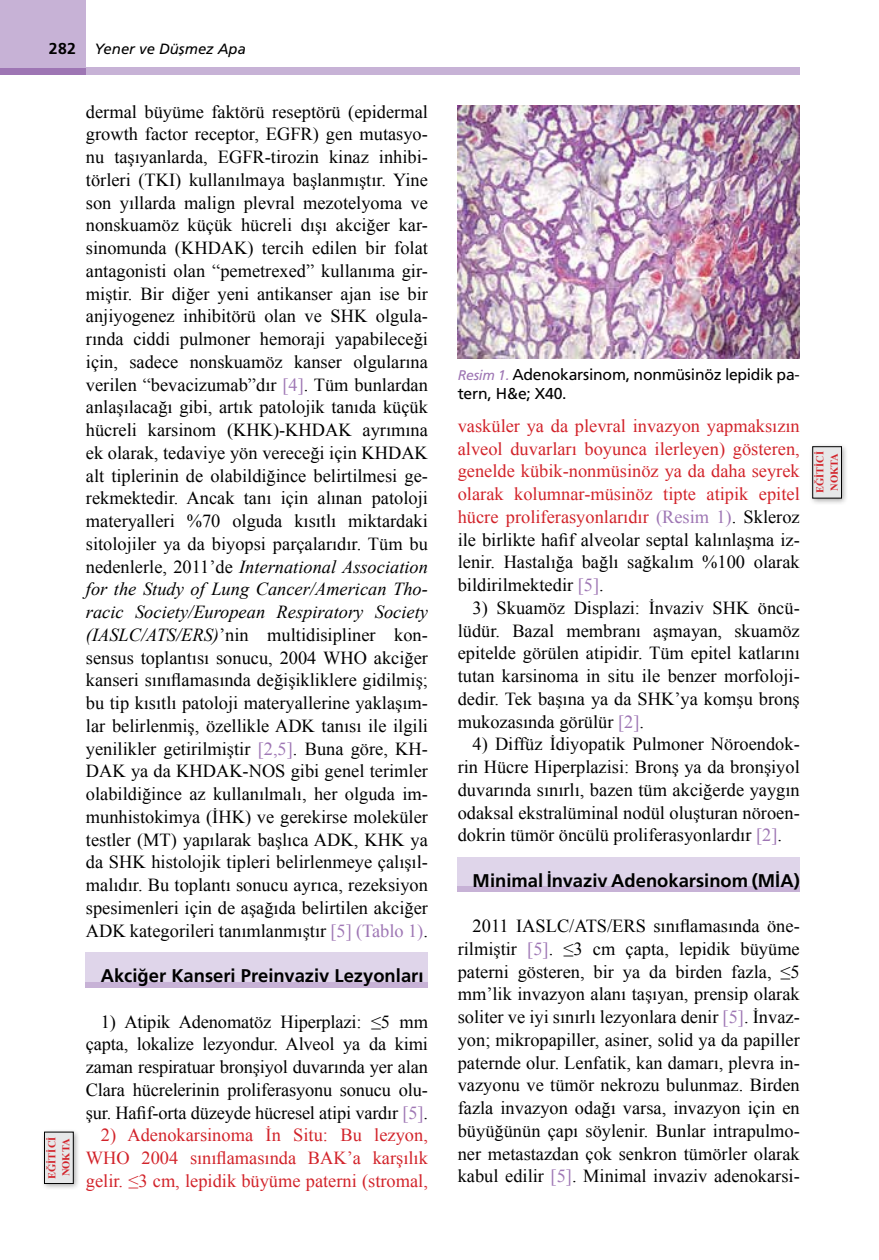
<style>
.page{position:relative;width:879px;height:1260px;background:#fff}
.page>*{position:absolute;margin:0;border:0;box-sizing:border-box;transform-origin:0 0}
.t1{font:18.38px/22.8px "Times New Roman";color:#000;text-align:justify}
.t2{font:18.38px/22.8px "Times New Roman";color:#d2232a;text-align:justify}
.t3{font:18.38px "Frutiger Bold Tr";color:#000}
.t4{font:15.75px/19.2px "Frutiger Normal Tr";letter-spacing:-.015em;color:#000}
.t5{font:14.88px "Frutiger Italic Tr";color:#000}
.t6{font:700 10.5px/14px "Times New Roman";color:#d2232a}
.s1{font-family:"Frutiger Bold Tr";font-size:15.75px}
.s2{color:#9e76b4}
.s3{font-style:italic}
.s4{font-family:"Frutiger Italic Tr";font-size:14px;color:#9e76b4}
.s5{color:#000}
</style>
<div class="page">
<div style="left:86px;top:952px;width:341px;height:35px;background:#dfd5ea"></div>
<div style="left:86px;top:982px;width:341px;height:5px;background:#c7b2d6"></div>
<div style="left:457px;top:857px;width:342px;height:34px;background:#dfd5ea"></div>
<div style="left:457px;top:887px;width:342px;height:5px;background:#c7b2d6"></div>
<div style="left:0;top:68px;width:86px;height:7px;background:#9e76b4"></div>
<div style="left:86px;top:68px;width:713px;height:7px;background:#c7b2d6"></div>
<div style="left:0;top:0;width:86px;height:68px;background:#c7b2d6"></div>
<div style="left:40px;top:1128px;width:41px;height:62px;background:#000;opacity:.33"></div>
<div style="left:44px;top:1132px;width:29px;height:52px;background:#e6e7e8"></div>
<div style="left:44px;top:1132px;width:29px;height:52px;border:1px solid #000"></div>
<div style="left:808px;top:443px;width:40px;height:62px;background:#000;opacity:.33"></div>
<div style="left:812px;top:447px;width:29px;height:51px;background:#e6e7e8"></div>
<div style="left:812px;top:446px;width:29px;height:52px;border:1px solid #000"></div>
<img style="left:457px;top:105px;width:342px;height:254px">
<p class="t5" style="left:49px;top:40px;width:198px"><span class="s1">282</span> Yener ve Düşmez Apa</p>
<p class="t6" style="left:45px;top:1179px;width:44px;rotate:-90deg">EĞİTİCİ<br>NOKTA</p>
<p class="t1" style="left:86px;top:100px;width:343px">dermal büyüme faktörü reseptörü (epidermal growth factor receptor, EGFR) gen mutasyo&shy;nu taşıyanlarda, EGFR-tirozin kinaz inhibi&shy;törleri (TKI) kullanılmaya başlanmıştır. Yine son yıllarda malign plevral mezotelyoma ve nonskuamöz küçük hücreli dışı akciğer kar&shy;sinomunda (KHDAK) tercih edilen bir folat antagonisti olan “pemetrexed” kullanıma gir&shy;miştir. Bir diğer yeni antikanser ajan ise bir anjiyogenez inhibitörü olan ve SHK olgula&shy;rında ciddi pulmoner hemoraji yapabileceği için, sadece nonskuamöz kanser olgularına verilen “bevacizumab”dır <span class="s2">[4]</span>. Tüm bunlardan anlaşılacağı gibi, artık patolojik tanıda küçük hücreli karsinom (KHK)-KHDAK ayrımına ek olarak, tedaviye yön vereceği için KHDAK alt tiplerinin de olabildiğince belirtilmesi ge&shy;rekmektedir. Ancak tanı için alınan patoloji materyalleri %70 olguda kısıtlı miktardaki sitolojiler ya da biyopsi parçalarıdır. Tüm bu nedenlerle, 2011’de <span class="s3">International Association for the Study of Lung Cancer/American Tho&shy;racic Society/European Respiratory Society (IASLC/ATS/ERS)</span>’nin multidisipliner kon&shy;sensus toplantısı sonucu, 2004 WHO akciğer kanseri sınıflamasında değişikliklere gidilmiş; bu tip kısıtlı patoloji materyallerine yaklaşım&shy;lar belirlenmiş, özellikle ADK tanısı ile ilgili yenilikler getirilmiştir <span class="s2">[2,5]</span>. Buna göre, KH-DAK ya da KHDAK-NOS gibi genel terimler olabildiğince az kullanılmalı, her olguda im&shy;munhistokimya (İHK) ve gerekirse moleküler testler (MT) yapılarak başlıca ADK, KHK ya da SHK histolojik tipleri belirlenmeye çalışıl&shy;malıdır. Bu toplantı sonucu ayrıca, rezeksiyon spesimenleri için de aşağıda belirtilen akciğer ADK kategorileri tanımlanmıştır <span class="s2">[5] (Tablo 1)</span>.</p>
<p class="t3" style="left:101px;top:965px;width:324px">Akciğer Kanseri Preinvaziv Lezyonları</p>
<p class="t1" style="left:86px;top:1010px;width:343px;text-indent:15px">1) Atipik Adenomatöz Hiperplazi: ≤5 mm çapta, lokalize lezyondur. Alveol ya da kimi zaman respiratuar bronşiyol duvarında yer alan Clara hücrelerinin proliferasyonu sonucu olu&shy;şur. Hafif-orta düzeyde hücresel atipi vardır <span class="s2">[5]</span>.</p>
<p class="t2" style="left:86px;top:1123px;width:343px;text-indent:15px">2) Adenokarsinoma İn Situ: Bu lezyon, WHO 2004 sınıflamasında BAK’a karşılık gelir. ≤3 cm, lepidik büyüme paterni (stromal,</p>
<p class="t4" style="left:457px;top:365px;width:343px"><span class="s4">Resim 1.</span> Adenokarsinom, nonmüsinöz lepidik pa&shy;tern, H&amp;e; X40.</p>
<p class="t2" style="left:457px;top:414px;width:343px">vasküler ya da plevral invazyon yapmaksızın alveol duvarları boyunca ilerleyen) gösteren, genelde kübik-nonmüsinöz ya da daha seyrek olarak kolumnar-müsinöz tipte atipik epitel hücre proliferasyonlarıdır <span class="s2">(Resim 1)</span><span class="s5">. Skleroz ile birlikte hafif alveolar septal kalınlaşma iz&shy;lenir. Hastalığa bağlı sağkalım %100 olarak bildirilmektedir</span> <span class="s2">[5]</span><span class="s5">.</span></p>
<p class="t1" style="left:457px;top:596px;width:343px;text-indent:15px">3) Skuamöz Displazi: İnvaziv SHK öncü&shy;lüdür. Bazal membranı aşmayan, skuamöz epitelde görülen atipidir. Tüm epitel katlarını tutan karsinoma in situ ile benzer morfoloji&shy;dedir. Tek başına ya da SHK’ya komşu bronş mukozasında görülür <span class="s2">[2]</span>.</p>
<p class="t1" style="left:457px;top:732px;width:343px;text-indent:15px">4) Diffüz İdiyopatik Pulmoner Nöroendok&shy;rin Hücre Hiperplazisi: Bronş ya da bronşiyol duvarında sınırlı, bazen tüm akciğerde yaygın odaksal ekstralüminal nodül oluşturan nöroen&shy;dokrin tümör öncülü proliferasyonlardır <span class="s2">[2]</span>.</p>
<p class="t3" style="left:472px;top:869px;width:328px">Minimal İnvaziv Adenokarsinom (MİA)</p>
<p class="t1" style="left:457px;top:914px;width:343px;text-indent:15px">2011 IASLC/ATS/ERS sınıflamasında öne&shy;rilmiştir <span class="s2">[5]</span>. ≤3 cm çapta, lepidik büyüme paterni gösteren, bir ya da birden fazla, ≤5 mm’lik invazyon alanı taşıyan, prensip olarak soliter ve iyi sınırlı lezyonlara denir <span class="s2">[5]</span>. İnvaz&shy;yon; mikropapiller, asiner, solid ya da papiller paternde olur. Lenfatik, kan damarı, plevra in&shy;vazyonu ve tümör nekrozu bulunmaz. Birden fazla invazyon odağı varsa, invazyon için en büyüğünün çapı söylenir. Bunlar intrapulmo&shy;ner metastazdan çok senkron tümörler olarak kabul edilir <span class="s2">[5]</span>. Minimal invaziv adenokarsi-</p>
<p class="t6" style="left:812px;top:493px;width:44px;rotate:-90deg">EĞİTİCİ<br>NOKTA</p>
</div>
